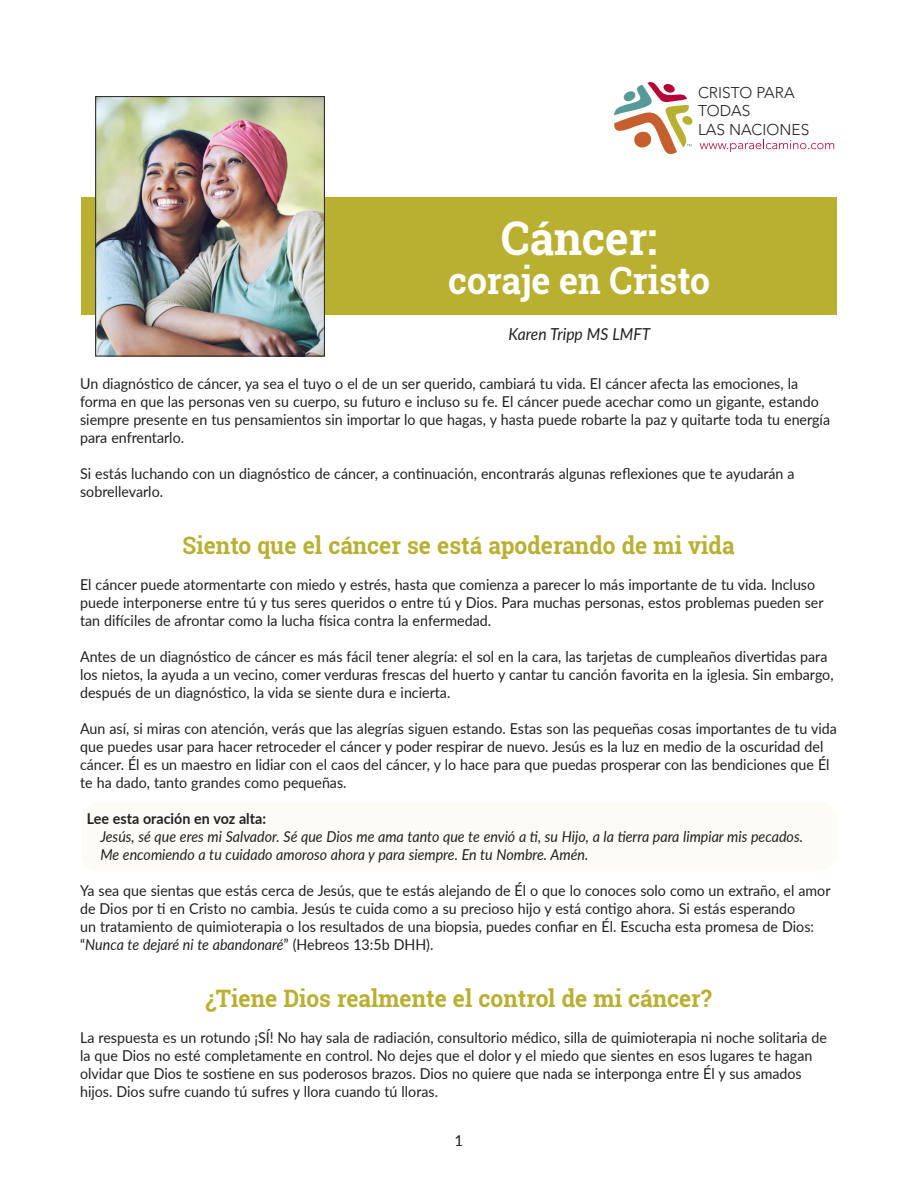
<style>
.page{position:relative;width:918px;height:1188px;background:#fff}
.page>*{position:absolute;margin:0;border:0;box-sizing:border-box;transform-origin:0 0}
.t1{font:700 46.5px "Roboto Slab";color:#fff;scale:.95 1}
.t2{font:700 37.5px "Roboto Slab";color:#fff;scale:.95 1}
.t3{font:700 34.5px "Roboto Slab";color:#fff;scale:.95 1}
.t4{font:700 24px "Roboto Slab";color:#b9b032;scale:.95 1}
.t5{font:italic 16.5px "Lato";color:#231f20;scale:.95 1}
.t6{font:300 15.45px/18.6px "Avenir LT Std";color:#231f20}
.t7{font:15px/18px "Lato";color:#231f20;scale:.95 1}
.t8{font:italic 15px/18px "Lato";color:#231f20;scale:.95 1}
.t9{font:700 15px "Lato";color:#231f20;scale:.95 1}
.t10{font:15px "Lato";color:#231f20}
.s1{font-style:italic}
</style>
<div class="page">
<div style="left:81px;top:802px;width:756px;height:69px;background:#fcfbf6;border-radius:18px"></div>
<div style="left:81px;top:197px;width:756px;height:118px;background:#b9b032"></div>
<svg style="left:614px;top:82px;width:79px;height:72px"></svg>
<svg style="left:700px;top:139px;width:134px;height:13px"></svg>
<img style="left:97px;top:98px;width:226px;height:256px">
<div style="left:95px;top:96px;width:230px;height:260px;border:1px solid #231f20"></div>
<p class="t6" style="left:698px;top:83px;width:113px">CRISTO PARA<br>TODAS<br>LAS NACIONES</p>
<h1 class="t1" style="left:501px;top:207px;width:166px">Cáncer:</h1>
<h2 class="t2" style="left:448px;top:255px;width:277px">coraje en Cristo</h2>
<h3 class="t3" style="left:470px;top:237px;width:221px">Madres Solas</h3>
<p class="t5" style="left:509px;top:322px;width:151px">Karen Tripp MS LMFT</p>
<p class="t7" style="left:80px;top:373px;width:791px">Un diagnóstico de cáncer, ya sea el tuyo o el de un ser querido, cambiará tu vida. El cáncer afecta las emociones, la forma en que las personas ven su cuerpo, su futuro e incluso su fe. El cáncer puede acechar como un gigante, estando siempre presente en tus pensamientos sin importar lo que hagas, y hasta puede robarte la paz y quitarte toda tu energía para enfrentarlo.</p>
<p class="t7" style="left:80px;top:463px;width:754px">Si estás luchando con un diagnóstico de cáncer, a continuación, encontrarás algunas reflexiones que te ayudarán a sobrellevarlo.</p>
<h3 class="t4" style="left:183px;top:528px;width:583px">Siento que el cáncer se está apoderando de mi vida</h3>
<p class="t7" style="left:80px;top:574px;width:784px">El cáncer puede atormentarte con miedo y estrés, hasta que comienza a parecer lo más importante de tu vida. Incluso puede interponerse entre tú y tus seres queridos o entre tú y Dios. Para muchas personas, estos problemas pueden ser tan difíciles de afrontar como la lucha física contra la enfermedad.</p>
<p class="t7" style="left:80px;top:646px;width:795px">Antes de un diagnóstico de cáncer es más fácil tener alegría: el sol en la cara, las tarjetas de cumpleaños divertidas para los nietos, la ayuda a un vecino, comer verduras frescas del huerto y cantar tu canción favorita en la iglesia. Sin embargo, después de un diagnóstico, la vida se siente dura e incierta.</p>
<p class="t7" style="left:80px;top:718px;width:798px">Aun así, si miras con atención, verás que las alegrías siguen estando. Estas son las pequeñas cosas importantes de tu vida que puedes usar para hacer retroceder el cáncer y poder respirar de nuevo. Jesús es la luz en medio de la oscuridad del cáncer. Él es un maestro en lidiar con el caos del cáncer, y lo hace para que puedas prosperar con las bendiciones que Él te ha dado, tanto grandes como pequeñas.</p>
<p class="t9" style="left:87px;top:807px;width:190px">Lee esta oración en voz alta:</p>
<p class="t8" style="left:100px;top:827px;width:741px">Jesús, sé que eres mi Salvador. Sé que Dios me ama tanto que te envió a ti, su Hijo, a la tierra para limpiar mis pecados.<br>Me encomiendo a tu cuidado amoroso ahora y para siempre. En tu Nombre. Amén.</p>
<p class="t7" style="left:80px;top:880px;width:791px">Ya sea que sientas que estás cerca de Jesús, que te estás alejando de Él o que lo conoces solo como un extraño, el amor de Dios por ti en Cristo no cambia. Jesús te cuida como a su precioso hijo y está contigo ahora. Si estás esperando<br>un tratamiento de quimioterapia o los resultados de una biopsia, puedes confiar en Él. Escucha esta promesa de Dios: “<span class="s1">Nunca te dejaré ni te abandonaré</span>” (Hebreos 13:5b DHH).</p>
<h3 class="t4" style="left:205px;top:981px;width:535px">¿Tiene Dios realmente el control de mi cáncer?</h3>
<p class="t7" style="left:80px;top:1027px;width:788px">La respuesta es un rotundo ¡SÍ! No hay sala de radiación, consultorio médico, silla de quimioterapia ni noche solitaria de la que Dios no esté completamente en control. No dejes que el dolor y el miedo que sientes en esos lugares te hagan olvidar que Dios te sostiene en sus poderosos brazos. Dios no quiere que nada se interponga entre Él y sus amados hijos. Dios sufre cuando tú sufres y llora cuando tú lloras.</p>
<p class="t10" style="left:455px;top:1130px;width:10px">1</p>
</div>
